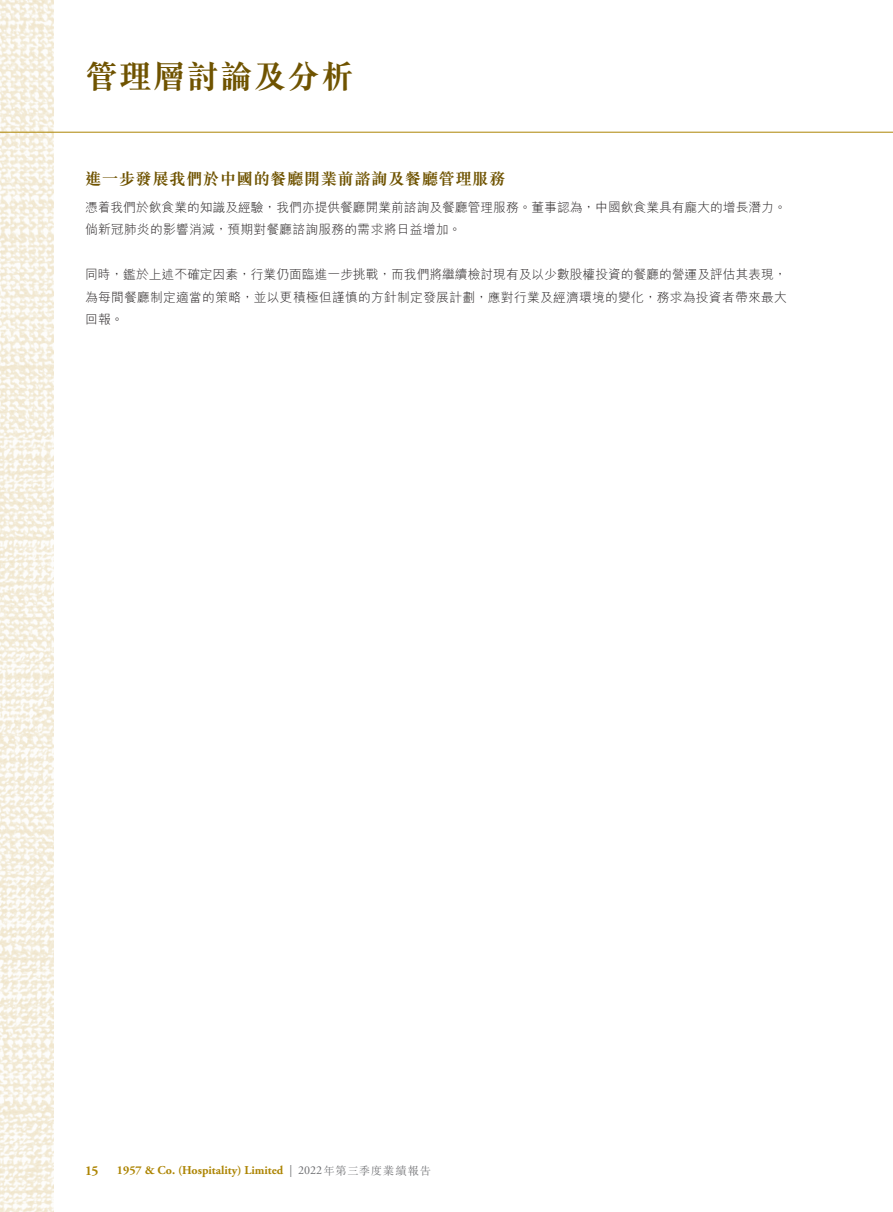
<style>
.page{position:relative;width:893px;height:1212px;background:#fff}
.page>*{position:absolute;margin:0;border:0;box-sizing:border-box;transform-origin:0 0}
.t1{font:700 33px "M Sung HK";letter-spacing:.02em;color:#6f5300}
._02_H2{font:700 16.5px "M Sung HK";letter-spacing:.02em;color:#6f5300}
.t2{font:700 13.5px "Adobe Garamond Pro";color:#ad8504}
._00_txt{font:300 12.75px/22.5px "M Hei HK";letter-spacing:.02em;color:#231f20;text-align:justify}
._00_txt-2{font:300 12.75px/22.5px "M Hei HK";color:#231f20}
.t3{font:700 12px "Adobe Garamond Pro";color:#ad8504}
.t4{font:12px "Adobe Garamond Pro";color:#6c6d70}
.t5{font:300 11.25px "M Sung HK";letter-spacing:.065em;color:#6c6d70}
.s1{font-family:"Adobe Garamond Pro";font-weight:400;font-size:12px}
</style>
<div class="page">
<img style="left:0;top:0;width:53px;height:1212px">
<hr style="left:0;top:132px;width:893px;height:1px;background:#ad8504">
<h1 class="t1" style="left:85px;top:61px;width:270px">管理層討論及分析</h1>
<p class="_02_H2" style="left:85px;top:170px;width:422px">進一步發展我們於中國的餐廳開業前諮詢及餐廳管理服務</p>
<p class="_00_txt-2" style="left:85px;top:195px;width:703px">憑着我們於飲食業的知識及經驗，我們亦提供餐廳開業前諮詢及餐廳管理服務。董事認為，中國飲食業具有龐大的增長潛力。倘新冠肺炎的影響消減，預期對餐廳諮詢服務的需求將日益增加。</p>
<p class="_00_txt" style="left:85px;top:263px;width:703px">同時，鑑於上述不確定因素，行業仍面臨進一步挑戰，而我們將繼續檢討現有及以少數股權投資的餐廳的營運及評估其表現，為每間餐廳制定適當的策略，並以更積極但謹慎的方針制定發展計劃，應對行業及經濟環境的變化，務求為投資者帶來最大回報。</p>
<p class="t2" style="left:85px;top:1163px;width:15px">15</p>
<p class="t5" style="left:298px;top:1162px;width:134px"><span class="s1">2022</span>年第三季度業績報告</p>
<p class="t4" style="left:289px;top:1163px;width:4px">|</p>
<p class="t3" style="left:117px;top:1163px;width:168px">1957 &amp; Co (. Hospitality) Limited</p>
</div>
